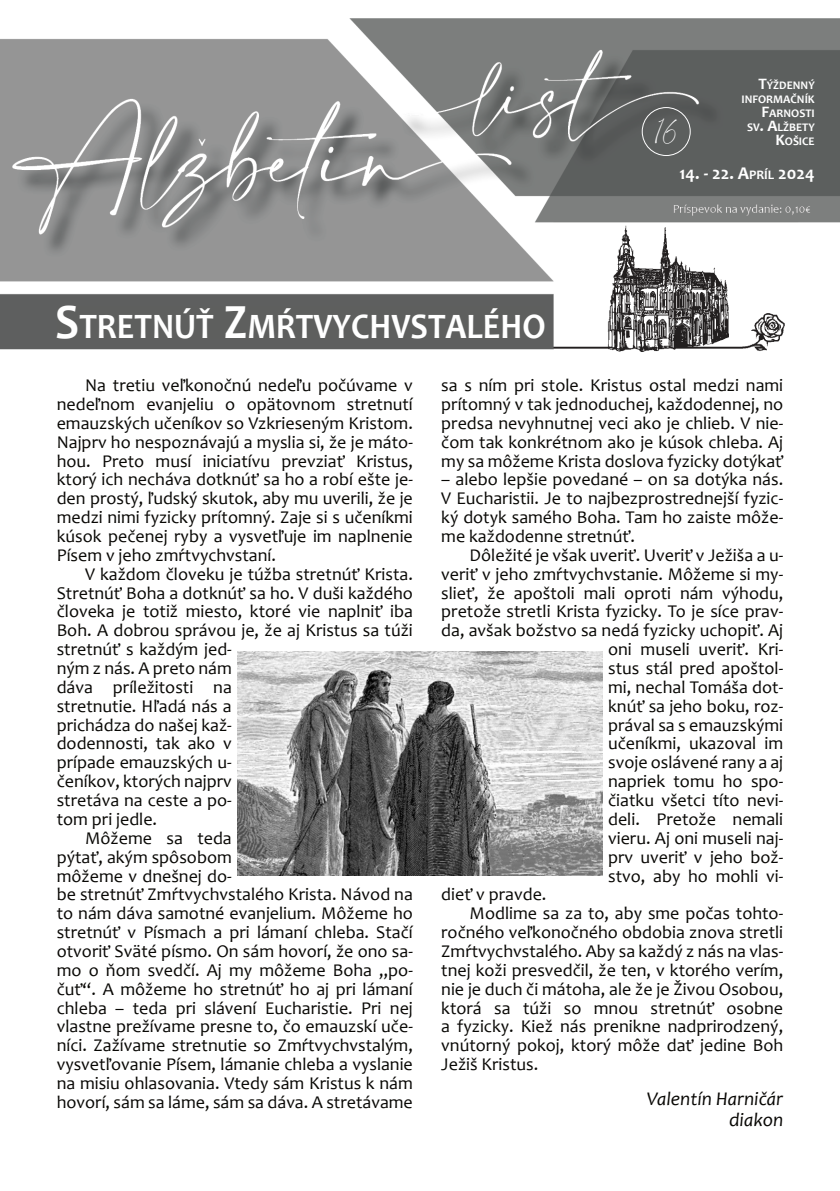
<style>
.page{position:relative;width:840px;height:1191px;background:#fff}
.page>*{position:absolute;margin:0;border:0;box-sizing:border-box;transform-origin:0 0}
.t1{font:700 36px "Candara";color:#fff;scale:.93 1}
.t2{font:italic 19.4px/20.8px "Candara";color:#080704;text-align:right}
.t3{font:18px/18.8px "Candara";color:#080704;text-align:justify}
.t4{font:700 18px "Candara";color:#fff}
.t5{font:12px "Amalfi Coast";color:#fff}
.t6{font:700 11.6px/14px "Candara";color:#fff;text-align:right}
.s1{font-size:16px}
.s2{font-size:49.6px}
.s3{font-size:13px}
</style>
<div class="page">
<img style="left:0;top:18px;width:839px;height:858px">
<div style="left:641px;top:107px;width:49px;height:49px;border:1px solid #fff;border-radius:50%"></div>
<div style="left:57px;top:306px;width:487px;height:33px;background:#615f5e"></div>
<div style="left:648px;top:120px;width:35px;height:16px;background:#615f5e"></div>
<img style="left:237px;top:652px;width:365px;height:223px">
<p class="t5" style="left:654px;top:124px;width:25px">16</p>
<p class="t6" style="left:741px;top:79px;width:75px"><span class="s1">T</span>ÝŽDENNÝ<br>INFORMAČNÍK<br><span class="s1">F</span>ARNOSTI<br>SV<span class="s1">. A</span>LŽBETY<br><span class="s1">K</span>OŠICE</p>
<h1 class="t1" style="left:55px;top:312px;width:528px"><span class="s2">S</span>TRETNÚŤ <span class="s2">Z</span>MŔTVYCHVSTALÉHO</h1>
<p class="t4" style="left:679px;top:166px;width:137px">14. - 22. A<span class="s3">PRÍL</span> 2024</p>
<p class="t3" style="left:57px;top:378px;width:357px;text-indent:28px">Na tretiu veľkonočnú nedeľu počúvame v nedeľnom evanjeliu o opätovnom stretnutí emauzských učeníkov so Vzkrieseným Kristom.<br>Najprv ho nespoznávajú a myslia si, že je máto&shy;hou. Preto musí iniciatívu prevziať Kristus, ktorý ich necháva dotknúť sa ho a robí ešte je&shy;den prostý, ľudský skutok, aby mu uverili, že je medzi nimi fyzicky prítomný. Zaje si s učeníkmi kúsok pečenej ryby a vysvetľuje im naplnenie Písem v jeho zmŕtvychvstaní.</p>
<p class="t3" style="left:85px;top:566px;width:329px">V každom človeku je túžba stretnúť Krista.</p>
<p class="t3" style="left:57px;top:585px;width:357px">Stretnúť Boha a dotknúť sa ho. V duši každého</p>
<p class="t3" style="left:57px;top:604px;width:357px">človeka je totiž miesto, ktoré vie naplniť iba</p>
<p class="t3" style="left:57px;top:623px;width:357px">Boh. A dobrou správou je, že aj Kristus sa túži</p>
<p class="t3" style="left:57px;top:641px;width:176px">stretnúť s každým jed-</p>
<p class="t3" style="left:57px;top:660px;width:176px">ným z nás. A preto nám</p>
<p class="t3" style="left:57px;top:679px;width:176px">dáva príležitosti na</p>
<p class="t3" style="left:57px;top:698px;width:176px">stretnutie. Hľadá nás a</p>
<p class="t3" style="left:57px;top:717px;width:176px">prichádza do našej kaž-</p>
<p class="t3" style="left:57px;top:736px;width:176px">dodennosti, tak ako v</p>
<p class="t3" style="left:57px;top:755px;width:176px">prípade emauzských u-</p>
<p class="t3" style="left:57px;top:773px;width:176px">čeníkov, ktorých najprv</p>
<p class="t3" style="left:57px;top:792px;width:176px">stretáva na ceste a po-</p>
<p class="t3" style="left:57px;top:811px;width:102px">tom pri jedle.</p>
<p class="t3" style="left:85px;top:830px;width:148px">Môžeme sa teda</p>
<p class="t3" style="left:57px;top:849px;width:176px">pýtať, akým spôsobom</p>
<p class="t3" style="left:57px;top:868px;width:176px">môžeme v dnešnej do-</p>
<p class="t3" style="left:57px;top:887px;width:357px">be stretnúť Zmŕtvychvstalého Krista. Návod na</p>
<p class="t3" style="left:57px;top:905px;width:357px">to nám dáva samotné evanjelium. Môžeme ho</p>
<p class="t3" style="left:57px;top:924px;width:357px">stretnúť v Písmach a pri lámaní chleba. Stačí</p>
<p class="t3" style="left:57px;top:943px;width:357px">otvoriť Sväté písmo. On sám hovorí, že ono sa-</p>
<p class="t3" style="left:57px;top:962px;width:357px">mo o ňom svedčí. Aj my môžeme Boha „po-</p>
<p class="t3" style="left:57px;top:981px;width:357px">čuť“. A môžeme ho stretnúť ho aj pri lámaní</p>
<p class="t3" style="left:57px;top:1000px;width:357px">chleba – teda pri slávení Eucharistie. Pri nej</p>
<p class="t3" style="left:57px;top:1019px;width:357px">vlastne prežívame presne to, čo emauzskí uče-</p>
<p class="t3" style="left:57px;top:1037px;width:357px">níci. Zažívame stretnutie so Zmŕtvychvstalým,</p>
<p class="t3" style="left:57px;top:1056px;width:357px">vysvetľovanie Písem, lámanie chleba a vyslanie</p>
<p class="t3" style="left:57px;top:1075px;width:357px">na misiu ohlasovania. Vtedy sám Kristus k nám</p>
<p class="t3" style="left:57px;top:1094px;width:357px">hovorí, sám sa láme, sám sa dáva. A stretávame</p>
<p class="t3" style="left:441px;top:378px;width:343px">sa s ním pri stole. Kristus ostal medzi nami prítomný v tak jednoduchej, každodennej, no predsa nevyhnutnej veci ako je chlieb. V nie&shy;čom tak konkrétnom ako je kúsok chleba. Aj my sa môžeme Krista doslova fyzicky dotýkať</p>
<p class="t3" style="left:441px;top:472px;width:343px">– alebo lepšie povedané – on sa dotýka nás.<br>V Eucharistii. Je to najbezprostrednejší fyzic&shy;ký dotyk samého Boha. Tam ho zaiste môže&shy;me každodenne stretnúť.</p>
<p class="t3" style="left:469px;top:547px;width:315px">Dôležité je však uveriť. Uveriť v Ježiša a u-</p>
<p class="t3" style="left:441px;top:566px;width:343px">veriť v jeho zmŕtvychvstanie. Môžeme si my-</p>
<p class="t3" style="left:441px;top:585px;width:343px">slieť, že apoštoli mali oproti nám výhodu,</p>
<p class="t3" style="left:441px;top:604px;width:343px">pretože stretli Krista fyzicky. To je síce prav-</p>
<p class="t3" style="left:441px;top:623px;width:343px">da, avšak božstvo sa nedá fyzicky uchopiť. Aj</p>
<p class="t3" style="left:607px;top:641px;width:176px">oni museli uveriť. Kri-</p>
<p class="t3" style="left:607px;top:660px;width:176px">stus stál pred apoštol-</p>
<p class="t3" style="left:607px;top:679px;width:176px">mi, nechal Tomáša dot-</p>
<p class="t3" style="left:607px;top:698px;width:176px">knúť sa jeho boku, roz-</p>
<p class="t3" style="left:607px;top:717px;width:176px">prával sa s emauzskými</p>
<p class="t3" style="left:607px;top:736px;width:176px">učeníkmi, ukazoval im</p>
<p class="t3" style="left:607px;top:755px;width:176px">svoje oslávené rany a aj</p>
<p class="t3" style="left:607px;top:773px;width:176px">napriek tomu ho spo-</p>
<p class="t3" style="left:607px;top:792px;width:176px">čiatku všetci títo nevi-</p>
<p class="t3" style="left:607px;top:811px;width:176px">deli. Pretože nemali</p>
<p class="t3" style="left:607px;top:830px;width:176px">vieru. Aj oni museli naj-</p>
<p class="t3" style="left:607px;top:849px;width:176px">prv uveriť v jeho bož-</p>
<p class="t3" style="left:607px;top:868px;width:176px">stvo, aby ho mohli vi-</p>
<p class="t3" style="left:441px;top:887px;width:107px">dieť v pravde.</p>
<p class="t3" style="left:469px;top:905px;width:315px">Modlime sa za to, aby sme počas tohto-</p>
<p class="t3" style="left:441px;top:924px;width:343px">ročného veľkonočného obdobia znova stretli</p>
<p class="t3" style="left:441px;top:943px;width:343px">Zmŕtvychvstalého. Aby sa každý z nás na vlas-</p>
<p class="t3" style="left:441px;top:962px;width:343px">tnej koži presvedčil, že ten, v ktorého verím,</p>
<p class="t3" style="left:441px;top:981px;width:343px">nie je duch či mátoha, ale že je Živou Osobou,</p>
<p class="t3" style="left:441px;top:1000px;width:343px">ktorá sa túži so mnou stretnúť osobne</p>
<p class="t3" style="left:441px;top:1019px;width:343px">a fyzicky. Kiež nás prenikne nadprirodzený,</p>
<p class="t3" style="left:441px;top:1037px;width:343px">vnútorný pokoj, ktorý môže dať jedine Boh</p>
<p class="t3" style="left:441px;top:1056px;width:98px">Ježiš Kristus.</p>
<p class="t2" style="left:646px;top:1090px;width:138px">Valentín Harničár diakon</p>
</div>
